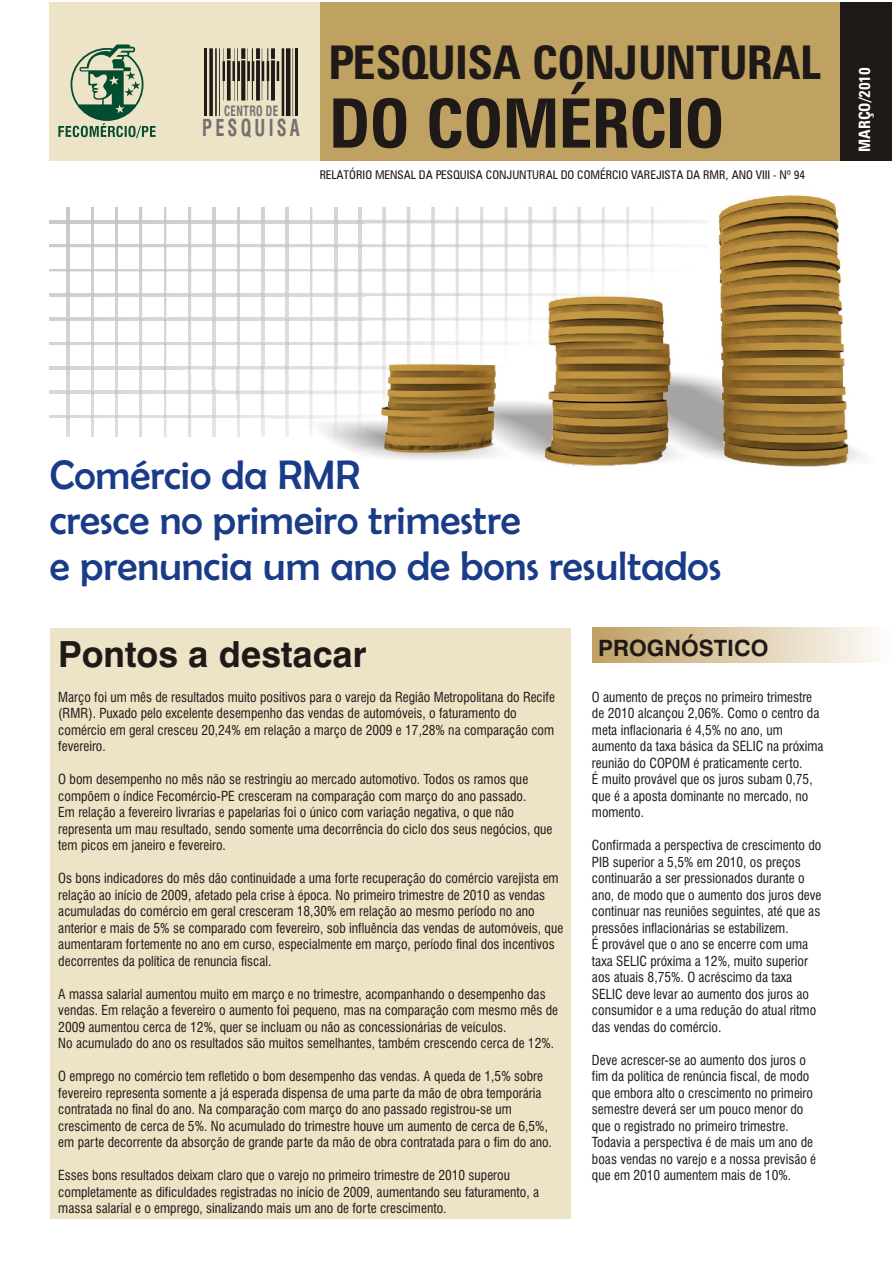
<style>
.page{position:relative;width:893px;height:1276px;background:#fff}
.page>*{position:absolute;margin:0;border:0;box-sizing:border-box;transform-origin:0 0}
.t1{font:700 condensed 68.25px "Zurich BT";letter-spacing:-.015em;color:#1f1a17}
.t2{font:700 condensed 46.5px "Zurich BT";letter-spacing:-.015em;color:#1f1a17}
.t3{font:41.4px/45.5px "Berlin Sans FB";color:#1a3b87}
.t4{font:700 36px "Swiss 721 BT";color:#1f1a17}
.t5{font:700 condensed 22.65px "Swiss 721 BT";letter-spacing:.175em;color:#737070;scale:.8 1}
.t6{font:700 22.5px "Swiss 721 BT";color:#1f1a17}
.t7{font:700 condensed 15.75px "Zurich BT";color:#fff}
.t8{font:700 condensed 13.8px "Swiss 721 BT";letter-spacing:.04em;color:#737070;scale:.8 1}
.t9{font:condensed 13.5px/16.5px "Swiss 721 BT";color:#1f1a17}
.t10{font:condensed 12px "Zurich BT";color:#1f1a17}
</style>
<div class="page">
<div style="left:50px;top:628px;width:521px;height:590px;background:#ede3c7"></div>
<div style="left:320px;top:2px;width:572px;height:159px;background:#bfa161"></div>
<div style="left:841px;top:2px;width:51px;height:159px;background:#1f1a17"></div>
<div style="left:50px;top:2px;width:270px;height:159px;background:#ede3c7"></div>
<svg style="left:58px;top:44px;width:98px;height:94px"></svg>
<div style="left:592px;top:628px;width:300px;height:34px;background:linear-gradient(to right,#c0a062,#fefdfc)"></div>
<hr style="left:204px;top:48px;width:3px;height:68px;background:#1f1a17">
<hr style="left:295px;top:48px;width:3px;height:68px;background:#1f1a17">
<svg style="left:209px;top:48px;width:85px;height:68px"></svg>
<img style="left:49px;top:220px;width:317px;height:3px">
<img style="left:49px;top:245px;width:317px;height:2px">
<img style="left:49px;top:269px;width:317px;height:3px">
<img style="left:49px;top:293px;width:317px;height:3px">
<img style="left:49px;top:318px;width:317px;height:2px">
<img style="left:164px;top:207px;width:3px;height:229px">
<img style="left:49px;top:342px;width:317px;height:3px">
<img style="left:49px;top:366px;width:317px;height:3px">
<img style="left:49px;top:391px;width:133px;height:2px">
<img style="left:49px;top:415px;width:133px;height:3px">
<img style="left:67px;top:207px;width:2px;height:229px">
<img style="left:359px;top:207px;width:2px;height:162px">
<img style="left:335px;top:207px;width:2px;height:162px">
<img style="left:310px;top:207px;width:3px;height:162px">
<img style="left:286px;top:207px;width:2px;height:162px">
<img style="left:182px;top:369px;width:681px;height:92px">
<img style="left:366px;top:194px;width:495px;height:273px">
<p class="t8" style="left:224px;top:105px;width:69px">CENTRO DE</p>
<h3 class="t5" style="left:202px;top:119px;width:123px">PESQUISA</h3>
<h2 class="t2" style="left:328px;top:43px;width:494px">PESQUISA CONJUNTURAL</h2>
<h1 class="t1" style="left:328px;top:96px;width:398px">DO COMÉRCIO</h1>
<p class="t10" style="left:320px;top:170px;width:487px">RELATÓRIO MENSAL DA PESQUISA CONJUNTURAL DO COMÉRCIO VAREJISTA DA RMR, ANO VIII - Nº 94</p>
<p class="t7" style="left:858px;top:152px;width:87px;rotate:-90deg">MARÇO/2010</p>
<h3 class="t3" style="left:50px;top:452px;width:673px">Comércio da RMR<br>cresce no primeiro trimestre<br>e prenuncia um ano de bons resultados</h3>
<h3 class="t4" style="left:58px;top:640px;width:310px">Pontos a destacar</h3>
<h3 class="t6" style="left:598px;top:639px;width:172px">PROGNÓSTICO</h3>
<p class="t9" style="left:58px;top:690px;width:498px">Março foi um mês de resultados muito positivos para o varejo da Região Metropolitana do Recife (RMR). Puxado pelo excelente desempenho das vendas de automóveis, o faturamento do comércio em geral cresceu 20,24% em relação a março de 2009 e 17,28% na comparação com fevereiro.</p>
<p class="t9" style="left:58px;top:772px;width:496px">O bom desempenho no mês não se restringiu ao mercado automotivo. Todos os ramos que compõem o índice Fecomércio-PE cresceram na comparação com março do ano passado.<br>Em relação a fevereiro livrarias e papelarias foi o único com variação negativa, o que não representa um mau resultado, sendo somente uma decorrência do ciclo dos seus negócios, que tem picos em janeiro e fevereiro.</p>
<p class="t9" style="left:58px;top:871px;width:506px">Os bons indicadores do mês dão continuidade a uma forte recuperação do comércio varejista em relação ao início de 2009, afetado pela crise à época. No primeiro trimestre de 2010 as vendas acumuladas do comércio em geral cresceram 18,30% em relação ao mesmo período no ano anterior e mais de 5% se comparado com fevereiro, sob influência das vendas de automóveis, que aumentaram fortemente no ano em curso, especialmente em março, período final dos incentivos decorrentes da política de renuncia fiscal.</p>
<p class="t9" style="left:58px;top:987px;width:501px">A massa salarial aumentou muito em março e no trimestre, acompanhando o desempenho das vendas. Em relação a fevereiro o aumento foi pequeno, mas na comparação com mesmo mês de 2009 aumentou cerca de 12%, quer se incluam ou não as concessionárias de veículos.<br>No acumulado do ano os resultados são muitos semelhantes, também crescendo cerca de 12%.</p>
<p class="t9" style="left:58px;top:1069px;width:495px">O emprego no comércio tem refletido o bom desempenho das vendas. A queda de 1,5% sobre fevereiro representa somente a já esperada dispensa de uma parte da mão de obra temporária contratada no final do ano. Na comparação com março do ano passado registrou-se um crescimento de cerca de 5%. No acumulado do trimestre houve um aumento de cerca de 6,5%, em parte decorrente da absorção de grande parte da mão de obra contratada para o fim do ano.</p>
<p class="t9" style="left:58px;top:1168px;width:482px">Esses bons resultados deixam claro que o varejo no primeiro trimestre de 2010 superou completamente as dificuldades registradas no início de 2009, aumentando seu faturamento, a massa salarial e o emprego, sinalizando mais um ano de forte crescimento.</p>
<p class="t9" style="left:592px;top:690px;width:233px">O aumento de preços no primeiro trimestre de 2010 alcançou 2,06%. Como o centro da meta inflacionaria é 4,5% no ano, um aumento da taxa básica da SELIC na próxima reunião do COPOM é praticamente certo.<br>É muito provável que os juros subam 0,75, que é a aposta dominante no mercado, no momento.</p>
<p class="t9" style="left:592px;top:838px;width:231px">Confirmada a perspectiva de crescimento do PIB superior a 5,5% em 2010, os preços continuarão a ser pressionados durante o ano, de modo que o aumento dos juros deve continuar nas reuniões seguintes, até que as pressões inflacionárias se estabilizem.<br>É provável que o ano se encerre com uma taxa SELIC próxima a 12%, muito superior aos atuais 8,75%. O acréscimo da taxa SELIC deve levar ao aumento dos juros ao consumidor e a uma redução do atual ritmo das vendas do comércio.</p>
<p class="t9" style="left:592px;top:1053px;width:226px">Deve acrescer-se ao aumento dos juros o fim da política de renúncia fiscal, de modo que embora alto o crescimento no primeiro semestre deverá ser um pouco menor do que o registrado no primeiro trimestre.<br>Todavia a perspectiva é de mais um ano de boas vendas no varejo e a nossa previsão é que em 2010 aumentem mais de 10%.</p>
</div>
